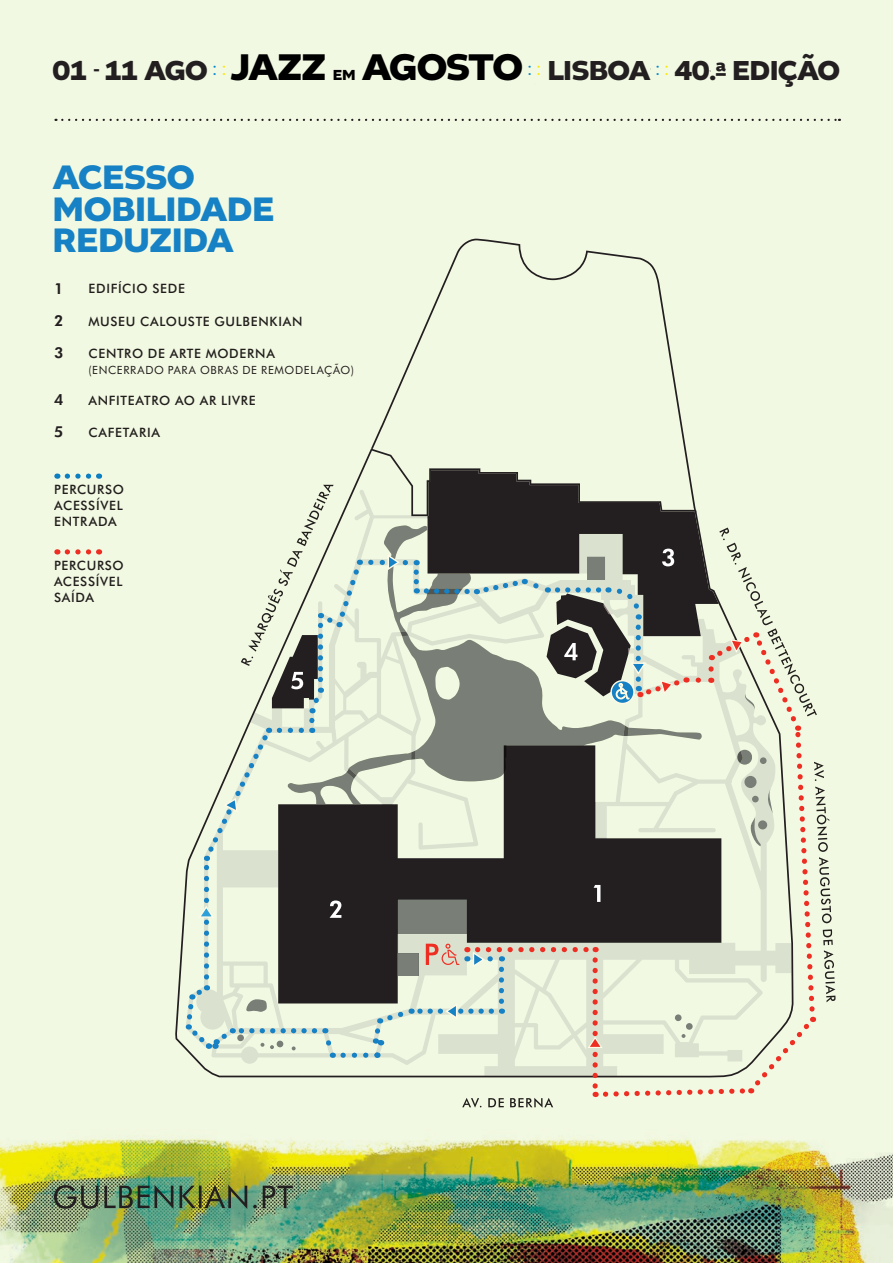
<style>
.page{position:relative;width:893px;height:1263px;background:#f2f9e3}
.page>*{position:absolute;margin:0;border:0;box-sizing:border-box;transform-origin:0 0}
.t1{font:700 39px "Altivo";letter-spacing:-.035em;color:#000}
.t2{font:700 35.7px "Altivo";letter-spacing:-.01em;color:#1681c4}
.t3{font:700 28.8px "Altivo";letter-spacing:-.025em;color:#231f20}
.t4{font:700 15.3px "Altivo";color:#000}
.t5{font:700 15.15px "Futura BT";color:#231f20}
.t6{font:500 12.9px/16.2px "Futura BT";letter-spacing:.05em;color:#231f20;text-align:justify}
.t7{font:11.25px "Futura BT";letter-spacing:.06em;color:#231f20}
.s1{font-size:19.95px}
</style>
<div class="page">
<img style="left:0;top:1138px;width:893px;height:125px">
<img style="left:54px;top:1185px;width:239px;height:24px">
<svg style="left:56px;top:119px;width:784px;height:2px"></svg>
<svg style="left:371px;top:239px;width:315px;height:209px"></svg>
<svg style="left:175px;top:448px;width:517px;height:600px"></svg>
<svg style="left:67px;top:549px;width:25px;height:5px"></svg>
<svg style="left:67px;top:473px;width:25px;height:6px"></svg>
<svg style="left:184px;top:485px;width:652px;height:623px"></svg>
<p class="t3" style="left:53px;top:52px;width:175px">01 <span class="s1">-</span> 11 AGO <sup>:</sup> <sup>:</sup></p>
<p class="t1" style="left:231px;top:42px;width:97px">JAZZ</p>
<p class="t1" style="left:362px;top:42px;width:163px">AGOSTO</p>
<p class="t3" style="left:528px;top:52px;width:314px"><sup>:</sup> <sup>:</sup> LISBOA <sup>:</sup> <sup>:</sup> 40.ª EDIÇÃO</p>
<p class="t4" style="left:333px;top:65px;width:24px">EM</p>
<p class="t2" style="left:53px;top:154px;width:144px">ACESSO</p>
<p class="t2" style="left:53px;top:186px;width:223px">MOBILIDADE</p>
<p class="t2" style="left:53px;top:217px;width:183px">REDUZIDA</p>
<p class="t5" style="left:54px;top:278px;width:11px">1</p>
<p class="t5" style="left:54px;top:311px;width:11px">2</p>
<p class="t5" style="left:54px;top:343px;width:11px">3</p>
<p class="t5" style="left:54px;top:390px;width:11px">4</p>
<p class="t5" style="left:54px;top:422px;width:11px">5</p>
<p class="t6" style="left:88px;top:280px;width:98px">EDIFÍCIO SEDE</p>
<p class="t6" style="left:88px;top:313px;width:216px">MUSEU CALOUSTE GULBENKIAN</p>
<p class="t6" style="left:88px;top:345px;width:188px">CENTRO DE ARTE MODERNA</p>
<p class="t7" style="left:88px;top:363px;width:267px">(ENCERRADO PARA OBRAS DE REMODELAÇÃO)</p>
<p class="t6" style="left:88px;top:392px;width:169px">ANFITEATRO AO AR LIVRE</p>
<p class="t6" style="left:88px;top:424px;width:73px">CAFETARIA</p>
<p class="t6" style="left:54px;top:481px;width:71px">PERCURSO ACESSÍVEL ENTRADA</p>
<p class="t6" style="left:54px;top:557px;width:71px">PERCURSO ACESSÍVEL SAÍDA</p>
</div>
